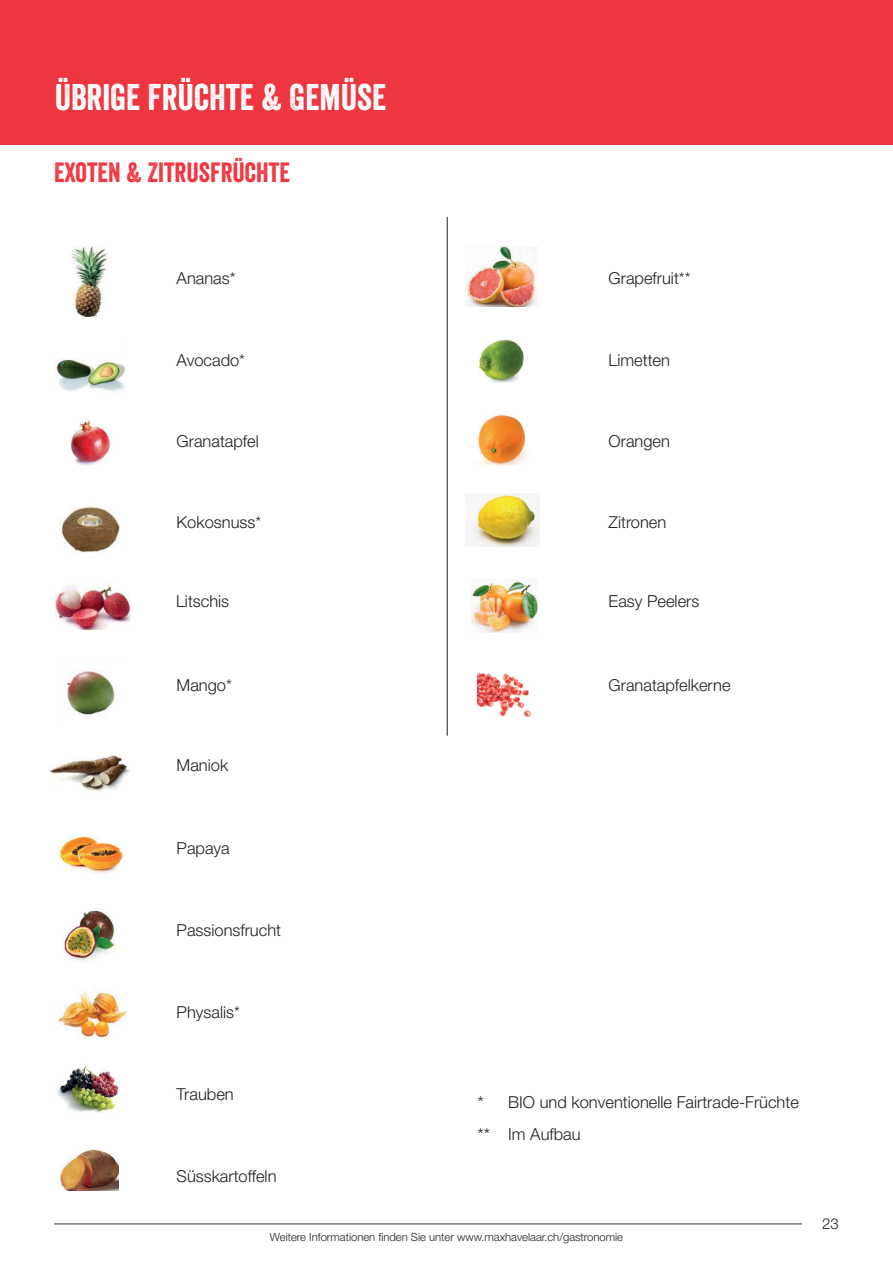
<style>
.page{position:relative;width:893px;height:1263px;background:#fff}
.page>*{position:absolute;margin:0;border:0;box-sizing:border-box;transform-origin:0 0}
.t1{font:36px "Veneer";color:#fff}
.t2{font:27px "Veneer";color:#ee3640}
.t3{font:300 18px/32px "Helvetica Neue LT Std";color:#231f20}
.t4{font:300 16.5px/32px "Helvetica Neue LT Std";color:#231f20}
.t5{font:300 15px "Helvetica Neue LT Std";color:#231f20}
.t6{font:300 11.25px "Helvetica Neue LT Std";color:#231f20}
</style>
<div class="page">
<hr style="left:54px;top:1223px;width:748px;height:1px;background:#57585a">
<div style="left:0;top:0;width:893px;height:145px;background:#ee3640"></div>
<img style="left:71px;top:247px;width:37px;height:70px">
<img style="left:56px;top:358px;width:69px;height:34px">
<img style="left:70px;top:420px;width:40px;height:46px">
<img style="left:61px;top:506px;width:59px;height:47px">
<img style="left:56px;top:584px;width:74px;height:46px">
<img style="left:66px;top:671px;width:49px;height:44px">
<img style="left:48px;top:755px;width:82px;height:36px">
<img style="left:58px;top:836px;width:65px;height:38px">
<img style="left:64px;top:910px;width:53px;height:51px">
<img style="left:57px;top:991px;width:71px;height:48px">
<img style="left:57px;top:1066px;width:62px;height:47px">
<img style="left:60px;top:1149px;width:59px;height:41px">
<img style="left:466px;top:247px;width:71px;height:60px">
<img style="left:479px;top:339px;width:45px;height:44px">
<img style="left:477px;top:414px;width:50px;height:52px">
<img style="left:472px;top:493px;width:68px;height:54px">
<img style="left:471px;top:581px;width:66px;height:52px">
<hr style="left:447px;top:217px;width:1px;height:519px;background:#231f20">
<img style="left:478px;top:672px;width:54px;height:45px">
<h1 class="t1" style="left:55px;top:76px;width:333px">ÜBRIGE FRÜCHTE &amp; GEMÜSE</h1>
<h2 class="t2" style="left:54px;top:155px;width:237px">EXOTEN &amp; ZITRUSFRÜCHTE</h2>
<p class="t4" style="left:177px;top:262px;width:60px">Ananas*</p>
<p class="t4" style="left:609px;top:262px;width:83px">Grapefruit**</p>
<p class="t4" style="left:177px;top:344px;width:70px">Avocado*</p>
<p class="t4" style="left:609px;top:344px;width:63px">Limetten</p>
<p class="t4" style="left:177px;top:425px;width:84px">Granatapfel</p>
<p class="t4" style="left:609px;top:425px;width:63px">Orangen</p>
<p class="t4" style="left:177px;top:506px;width:86px">Kokosnuss*</p>
<p class="t4" style="left:609px;top:506px;width:59px">Zitronen</p>
<p class="t4" style="left:176px;top:585px;width:55px">Litschis</p>
<p class="t4" style="left:609px;top:585px;width:92px">Easy Peelers</p>
<p class="t4" style="left:177px;top:669px;width:57px">Mango*</p>
<p class="t4" style="left:177px;top:749px;width:53px">Maniok</p>
<p class="t4" style="left:609px;top:669px;width:123px">Granatapfelkerne</p>
<p class="t4" style="left:177px;top:832px;width:55px">Papaya</p>
<p class="t4" style="left:177px;top:913px;width:106px">Passionsfrucht</p>
<p class="t4" style="left:177px;top:996px;width:65px">Physalis*</p>
<p class="t4" style="left:177px;top:1078px;width:59px">Trauben</p>
<p class="t4" style="left:177px;top:1159px;width:101px">Süsskartoffeln</p>
<p class="t3" style="left:477px;top:1086px;width:14px">* **</p>
<p class="t4" style="left:508px;top:1086px;width:292px">BIO und konventionelle Fairtrade-Früchte<br>Im Aufbau</p>
<p class="t6" style="left:270px;top:1230px;width:355px">Weitere Informationen finden Sie unter www.maxhavelaar.ch/gastronomie</p>
<p class="t5" style="left:822px;top:1215px;width:18px">23</p>
</div>
